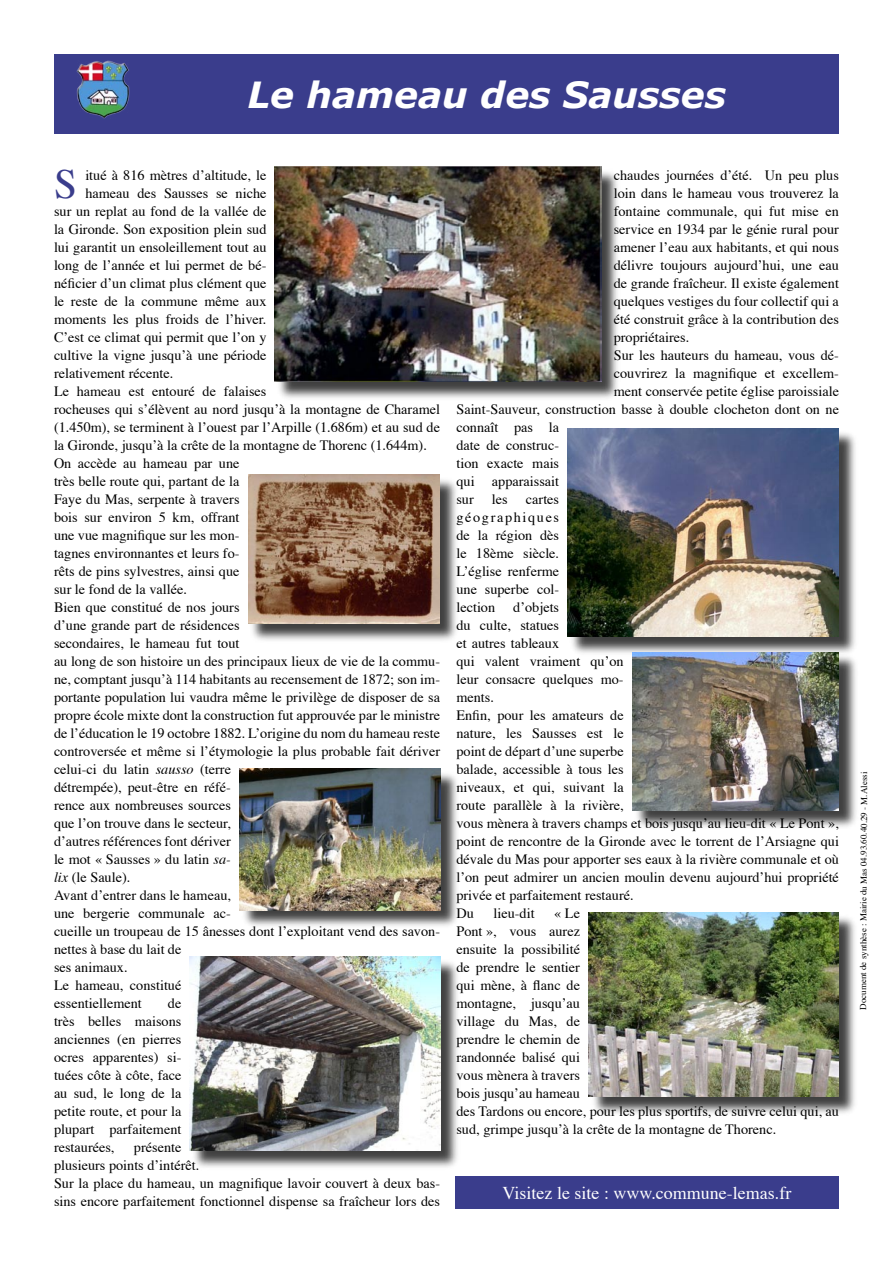
<style>
.page{position:relative;width:893px;height:1263px;background:#fff}
.page>*{position:absolute;margin:0;border:0;box-sizing:border-box;transform-origin:0 0}
.t1{font:41.4px "Times";color:#3a3d8c}
.t2{font:italic 700 36px "Verdana";color:#fff}
.t3{font:18px "Times";color:#fff}
.t4{font:14.25px/18px "Times";color:#000}
.t5{font:9px "Times";letter-spacing:-.01em;color:#000}
.s1{font-style:italic}
</style>
<div class="page">
<div style="left:54px;top:54px;width:785px;height:80px;background:#3a3d8c"></div>
<div style="left:455px;top:1176px;width:384px;height:32px;background:#3a3d8c"></div>
<img style="left:76px;top:61px;width:54px;height:58px">
<div style="left:276px;top:168px;width:345px;height:233px;background:#000;opacity:.75"></div>
<img style="left:275px;top:167px;width:326px;height:214px">
<div style="left:569px;top:430px;width:290px;height:226px;background:#000;opacity:.75"></div>
<img style="left:568px;top:428px;width:271px;height:208px">
<div style="left:191px;top:958px;width:270px;height:213px;background:#000;opacity:.75"></div>
<img style="left:190px;top:957px;width:251px;height:194px">
<div style="left:590px;top:914px;width:268px;height:202px;background:#000;opacity:.75"></div>
<img style="left:588px;top:913px;width:251px;height:183px">
<div style="left:241px;top:770px;width:219px;height:159px;background:#000;opacity:.75"></div>
<img style="left:240px;top:769px;width:201px;height:141px">
<div style="left:250px;top:476px;width:209px;height:167px;background:#000;opacity:.75"></div>
<img style="left:248px;top:475px;width:191px;height:149px">
<div style="left:634px;top:653px;width:224px;height:176px;background:#000;opacity:.75"></div>
<img style="left:632px;top:652px;width:207px;height:158px">
<h2 class="t2" style="left:247px;top:72px;width:480px">Le hameau des Sausses</h2>
<h1 class="t1" style="left:54px;top:145px;width:25px">S</h1>
<p class="t4" style="left:85px;top:165px;width:183px">itué à 816 mètres d’altitude, le</p>
<p class="t4" style="left:85px;top:183px;width:183px">hameau des Sausses se niche</p>
<p class="t4" style="left:54px;top:201px;width:214px">sur un replat au fond de la vallée de</p>
<p class="t4" style="left:54px;top:219px;width:214px">la Gironde. Son exposition plein sud</p>
<p class="t4" style="left:54px;top:237px;width:214px">lui garantit un ensoleillement tout au</p>
<p class="t4" style="left:54px;top:255px;width:214px">long de l’année et lui permet de bé-</p>
<p class="t4" style="left:54px;top:273px;width:214px">néficier d’un climat plus clément que</p>
<p class="t4" style="left:54px;top:291px;width:214px">le reste de la commune même aux</p>
<p class="t4" style="left:54px;top:309px;width:214px">moments les plus froids de l’hiver.</p>
<p class="t4" style="left:54px;top:327px;width:214px">C’est ce climat qui permit que l’on y</p>
<p class="t4" style="left:54px;top:345px;width:214px">cultive la vigne jusqu’à une période</p>
<p class="t4" style="left:54px;top:363px;width:121px">relativement récente.</p>
<p class="t4" style="left:54px;top:381px;width:214px">Le hameau est entouré de falaises</p>
<p class="t4" style="left:54px;top:399px;width:388px">rocheuses qui s’élèvent au nord jusqu’à la montagne de Charamel</p>
<p class="t4" style="left:54px;top:417px;width:388px">(1.450m), se terminent à l’ouest par l’Arpille (1.686m) et au sud de</p>
<p class="t4" style="left:54px;top:435px;width:374px">la Gironde, jusqu’à la crête de la montagne de Thorenc (1.644m).</p>
<p class="t4" style="left:54px;top:453px;width:187px">On accède au hameau par une</p>
<p class="t4" style="left:54px;top:471px;width:187px">très belle route qui, partant de la</p>
<p class="t4" style="left:54px;top:489px;width:187px">Faye du Mas, serpente à travers</p>
<p class="t4" style="left:54px;top:507px;width:187px">bois sur environ 5 km, offrant</p>
<p class="t4" style="left:54px;top:525px;width:187px">une vue magnifique sur les mon-</p>
<p class="t4" style="left:54px;top:543px;width:187px">tagnes environnantes et leurs fo-</p>
<p class="t4" style="left:54px;top:561px;width:187px">rêts de pins sylvestres, ainsi que</p>
<p class="t4" style="left:54px;top:579px;width:134px">sur le fond de la vallée.</p>
<p class="t4" style="left:54px;top:597px;width:187px">Bien que constitué de nos jours</p>
<p class="t4" style="left:54px;top:615px;width:187px">d’une grande part de résidences</p>
<p class="t4" style="left:54px;top:633px;width:187px">secondaires, le hameau fut tout</p>
<p class="t4" style="left:54px;top:651px;width:388px">au long de son histoire un des principaux lieux de vie de la commu-</p>
<p class="t4" style="left:54px;top:669px;width:388px">ne, comptant jusqu’à 114 habitants au recensement de 1872; son im-</p>
<p class="t4" style="left:54px;top:687px;width:388px">portante population lui vaudra même le privilège de disposer de sa</p>
<p class="t4" style="left:54px;top:705px;width:388px">propre école mixte dont la construction fut approuvée par le ministre</p>
<p class="t4" style="left:54px;top:723px;width:388px">de l’éducation le 19 octobre 1882. L’origine du nom du hameau reste</p>
<p class="t4" style="left:54px;top:741px;width:388px">controversée et même si l’étymologie la plus probable fait dériver</p>
<p class="t4" style="left:54px;top:759px;width:179px">celui-ci du latin <span class="s1">sausso</span> (terre</p>
<p class="t4" style="left:54px;top:777px;width:179px">détrempée), peut-être en réfé-</p>
<p class="t4" style="left:54px;top:795px;width:179px">rence aux nombreuses sources</p>
<p class="t4" style="left:54px;top:813px;width:179px">que l’on trouve dans le secteur,</p>
<p class="t4" style="left:54px;top:831px;width:179px">d’autres références font dériver</p>
<p class="t4" style="left:54px;top:849px;width:179px">le mot « Sausses » du latin <span class="s1">sa-</span></p>
<p class="t4" style="left:54px;top:867px;width:78px"><span class="s1">lix</span> (le Saule).</p>
<p class="t4" style="left:54px;top:885px;width:179px">Avant d’entrer dans le hameau,</p>
<p class="t4" style="left:54px;top:903px;width:179px">une bergerie communale ac-</p>
<p class="t4" style="left:54px;top:921px;width:388px">cueille un troupeau de 15 ânesses dont l’exploitant vend des savon-</p>
<p class="t4" style="left:54px;top:939px;width:129px">nettes à base du lait de</p>
<p class="t4" style="left:54px;top:957px;width:75px">ses animaux.</p>
<p class="t4" style="left:54px;top:975px;width:129px">Le hameau, constitué</p>
<p class="t4" style="left:54px;top:993px;width:89px">essentiellement</p>
<p class="t4" style="left:54px;top:993px;width:129px;text-align:justify;text-indent:114px">de très belles maisons anciennes (en pierres ocres apparentes) si&shy;tuées côte à côte, face au sud, le long de la petite route, et pour la plupart parfaitement restaurées,</p>
<p class="t4" style="left:54px;top:1137px;width:388px;text-indent:80px">présente<br>plusieurs points d’intérêt.<br>Sur la place du hameau, un magnifique lavoir couvert à deux bas&shy;sins encore parfaitement fonctionnel dispense sa fraîcheur lors des</p>
<p class="t4" style="left:614px;top:165px;width:227px">chaudes journées d’été. Un peu plus</p>
<p class="t4" style="left:614px;top:183px;width:227px">loin dans le hameau vous trouverez la</p>
<p class="t4" style="left:614px;top:201px;width:227px">fontaine communale, qui fut mise en</p>
<p class="t4" style="left:614px;top:219px;width:227px">service en 1934 par le génie rural pour</p>
<p class="t4" style="left:614px;top:237px;width:227px">amener l’eau aux habitants, et qui nous</p>
<p class="t4" style="left:614px;top:255px;width:227px">délivre toujours aujourd’hui, une eau</p>
<p class="t4" style="left:614px;top:273px;width:227px">de grande fraîcheur. Il existe également</p>
<p class="t4" style="left:614px;top:291px;width:227px">quelques vestiges du four collectif qui a</p>
<p class="t4" style="left:614px;top:309px;width:227px">été construit grâce à la contribution des</p>
<p class="t4" style="left:614px;top:327px;width:77px">propriétaires.</p>
<p class="t4" style="left:614px;top:345px;width:227px">Sur les hauteurs du hameau, vous dé-</p>
<p class="t4" style="left:614px;top:363px;width:227px">couvrirez la magnifique et excellem-</p>
<p class="t4" style="left:614px;top:381px;width:227px">ment conservée petite église paroissiale</p>
<p class="t4" style="left:456px;top:399px;width:384px">Saint-Sauveur, construction basse à double clocheton dont on ne</p>
<p class="t4" style="left:456px;top:417px;width:104px">connaît pas la</p>
<p class="t4" style="left:456px;top:435px;width:104px">date de construc-</p>
<p class="t4" style="left:456px;top:453px;width:104px">tion exacte mais</p>
<p class="t4" style="left:456px;top:471px;width:104px">qui apparaissait</p>
<p class="t4" style="left:456px;top:489px;width:19px">sur</p>
<p class="t4" style="left:492px;top:489px;width:17px">les</p>
<p class="t4" style="left:456px;top:489px;width:104px;text-align:justify;text-indent:70px">cartes géographiques de la région dès le 18ème siècle.<br>L’église renferme une superbe col&shy;lection</p>
<p class="t4" style="left:456px;top:597px;width:384px;text-indent:57px">d’objets<br>du culte, statues<br>et autres tableaux<br>qui valent vraiment qu’on<br>leur consacre quelques mo-<br>ments.<br>Enfin, pour les amateurs de<br>nature, les Sausses est le<br>point de départ d’une superbe<br>balade, accessible à tous les<br>niveaux, et qui, suivant la<br>route parallèle à la rivière,<br>vous mènera à travers champs et bois jusqu’au lieu-dit « Le Pont », point de rencontre de la Gironde avec le torrent de l’Arsiagne qui dévale du Mas pour apporter ses eaux à la rivière communale et où l’on peut admirer un ancien moulin devenu aujourd’hui propriété privée et parfaitement restauré.<br>Du</p>
<p class="t4" style="left:493px;top:903px;width:43px">lieu-dit</p>
<p class="t4" style="left:456px;top:903px;width:384px;text-indent:98px">« Le<br>Pont », vous aurez<br>ensuite la possibilité<br>de prendre le sentier<br>qui mène, à flanc de<br>montagne, jusqu’au<br>village du Mas, de<br>prendre le chemin de<br>randonnée balisé qui<br>vous mènera à travers<br>bois jusqu’au hameau<br>des Tardons ou encore, pour les plus sportifs, de suivre celui qui, au sud, grimpe jusqu’à la crête de la montagne de Thorenc.</p>
<p class="t3" style="left:503px;top:1176px;width:290px">Visitez le site : www.commune-lemas.fr</p>
<p class="t5" style="left:855px;top:1010px;width:240px;rotate:-90deg">Document de synthèse : Mairie du Mas 04.93.60.40.29 - M.Alessi</p>
</div>
